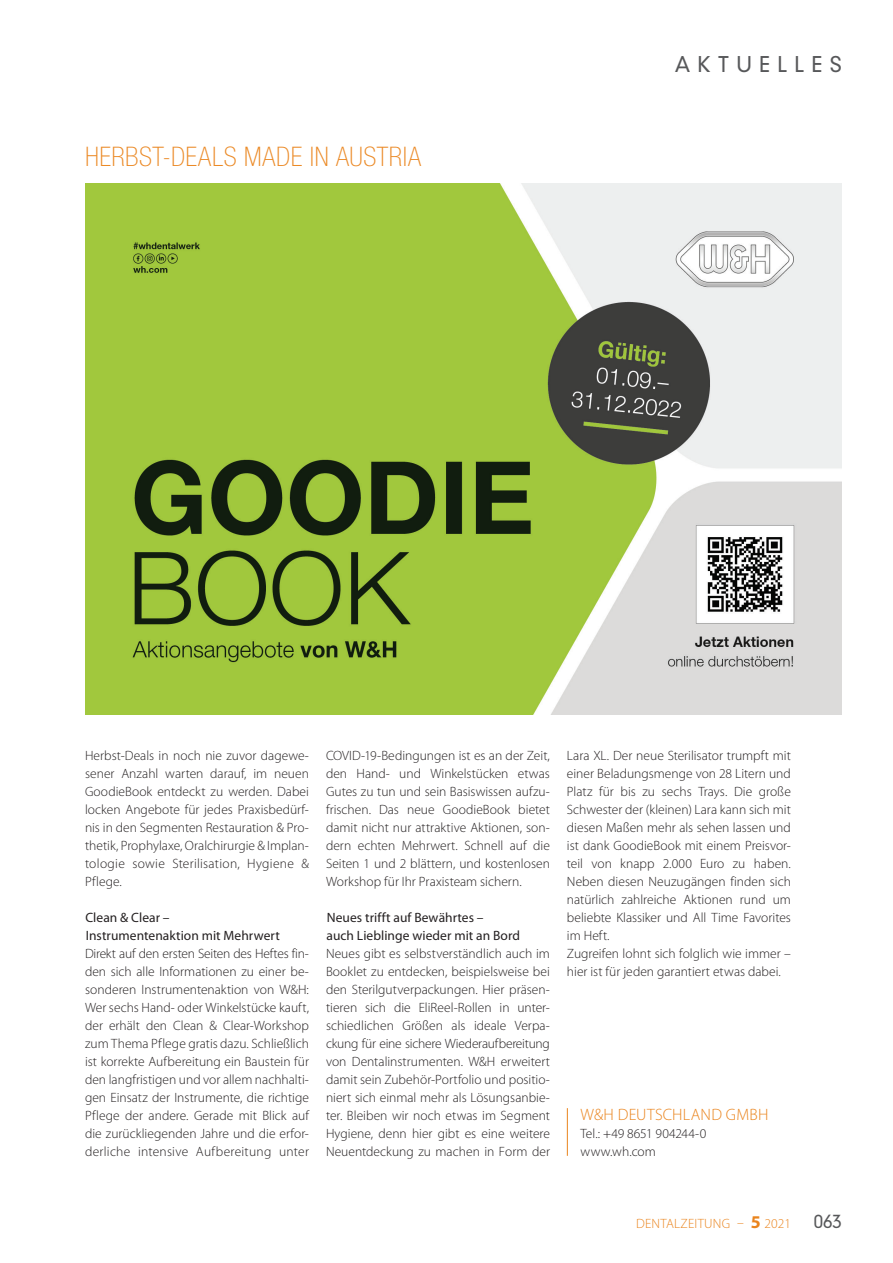
<style>
.page{position:relative;width:893px;height:1263px;background:#fff}
.page>*{position:absolute;margin:0;border:0;box-sizing:border-box;transform-origin:0 0}
.Headline_News{font:100 condensed 27px "Helvetica Neue LT Std";letter-spacing:.015em;color:#eb8a27}
.t1{font:300 21px "DIN Neuzeit Grotesk";letter-spacing:.35em;color:#57585a}
.t2{font:300 18px "DIN Neuzeit Grotesk";color:#57585a}
.ContactDetails_Name{font:300 16.5px "Myriad Pro";letter-spacing:.01em;color:#ea841d}
.Content_PR{font:300 13.5px/18px "Myriad Pro";letter-spacing:.005em;color:#231f20;text-align:justify}
.Question{font:13.5px/18px "Myriad Pro";letter-spacing:.005em;color:#231f20}
.ContactDetails{font:300 13.5px "Myriad Pro";color:#231f20}
.t3{font:300 13.5px "Myriad Pro";letter-spacing:.02em;color:#ea841d}
.s1{font-weight:700;font-size:18px}
</style>
<div class="page">
<img style="left:85px;top:184px;width:757px;height:530px">
<hr style="left:567px;top:1108px;width:1px;height:48px;background:#ea841d">
<p class="Headline_News" style="left:85px;top:141px;width:337px">HERBST-DEALS MADE IN AUSTRIA</p>
<h2 class="t1" style="left:675px;top:52px;width:169px">AKTUELLES</h2>
<p class="Content_PR" style="left:85px;top:746px;width:225px">Herbst-Deals in noch nie zuvor dagewe&shy;sener Anzahl warten darauf, im neuen GoodieBook entdeckt zu werden. Dabei locken Angebote für jedes Praxisbedürf&shy;nis in den Segmenten Restauration &amp; Pro&shy;thetik, Prophylaxe, Oralchirurgie &amp; Implan&shy;tologie sowie Sterilisation, Hygiene &amp; Pflege.</p>
<p class="Question" style="left:86px;top:908px;width:196px">Clean &amp; Clear –<br>Instrumentenaktion mit Mehrwert</p>
<p class="Content_PR" style="left:85px;top:944px;width:225px">Direkt auf den ersten Seiten des Heftes fin&shy;den sich alle Informationen zu einer be&shy;sonderen Instrumentenaktion von W&amp;H:<br>Wer sechs Hand- oder Winkelstücke kauft, der erhält den Clean &amp; Clear-Workshop zum Thema Pflege gratis dazu. Schließlich ist korrekte Aufbereitung ein Baustein für den langfristigen und vor allem nachhalti&shy;gen Einsatz der Instrumente, die richtige Pflege der andere. Gerade mit Blick auf die zurückliegenden Jahre und die erfor&shy;derliche intensive Aufbereitung unter</p>
<p class="Content_PR" style="left:326px;top:746px;width:225px">COVID-19-Bedingungen ist es an der Zeit, den Hand- und Winkelstücken etwas Gutes zu tun und sein Basiswissen aufzu&shy;frischen. Das neue GoodieBook bietet damit nicht nur attraktive Aktionen, son&shy;dern echten Mehrwert. Schnell auf die Seiten 1 und 2 blättern, und kostenlosen Workshop für Ihr Praxisteam sichern.</p>
<p class="Question" style="left:326px;top:908px;width:195px">Neues trifft auf Bewährtes –<br>auch Lieblinge wieder mit an Bord</p>
<p class="Content_PR" style="left:326px;top:944px;width:225px">Neues gibt es selbstverständlich auch im Booklet zu entdecken, beispielsweise bei den Sterilgutverpackungen. Hier präsen&shy;tieren sich die EliReel-Rollen in unter&shy;schiedlichen Größen als ideale Verpa&shy;ckung für eine sichere Wiederaufbereitung von Dentalinstrumenten. W&amp;H erweitert damit sein Zubehör-Portfolio und positio&shy;niert sich einmal mehr als Lösungsanbie&shy;ter. Bleiben wir noch etwas im Segment Hygiene, denn hier gibt es eine weitere Neuentdeckung zu machen in Form der</p>
<p class="Content_PR" style="left:567px;top:746px;width:225px">Lara XL. Der neue Sterilisator trumpft mit einer Beladungsmenge von 28 Litern und Platz für bis zu sechs Trays. Die große Schwester der (kleinen) Lara kann sich mit diesen Maßen mehr als sehen lassen und ist dank GoodieBook mit einem Preisvor&shy;teil von knapp 2.000 Euro zu haben.<br>Neben diesen Neuzugängen finden sich natürlich zahlreiche Aktionen rund um beliebte Klassiker und All Time Favorites im Heft.</p>
<p class="Content_PR" style="left:567px;top:944px;width:225px">Zugreifen lohnt sich folglich wie immer – hier ist für jeden garantiert etwas dabei.</p>
<p class="ContactDetails_Name" style="left:581px;top:1104px;width:189px">W&amp;H DEUTSCHLAND GMBH</p>
<p class="ContactDetails" style="left:580px;top:1125px;width:127px">Tel.: +49 8651 904244-0</p>
<p class="ContactDetails" style="left:580px;top:1143px;width:77px">www.wh.com</p>
<p class="t3" style="left:636px;top:1215px;width:156px">DENTALZEITUNG – <span class="s1">5</span> 2021</p>
<h3 class="t2" style="left:814px;top:1210px;width:30px">063</h3>
</div>
